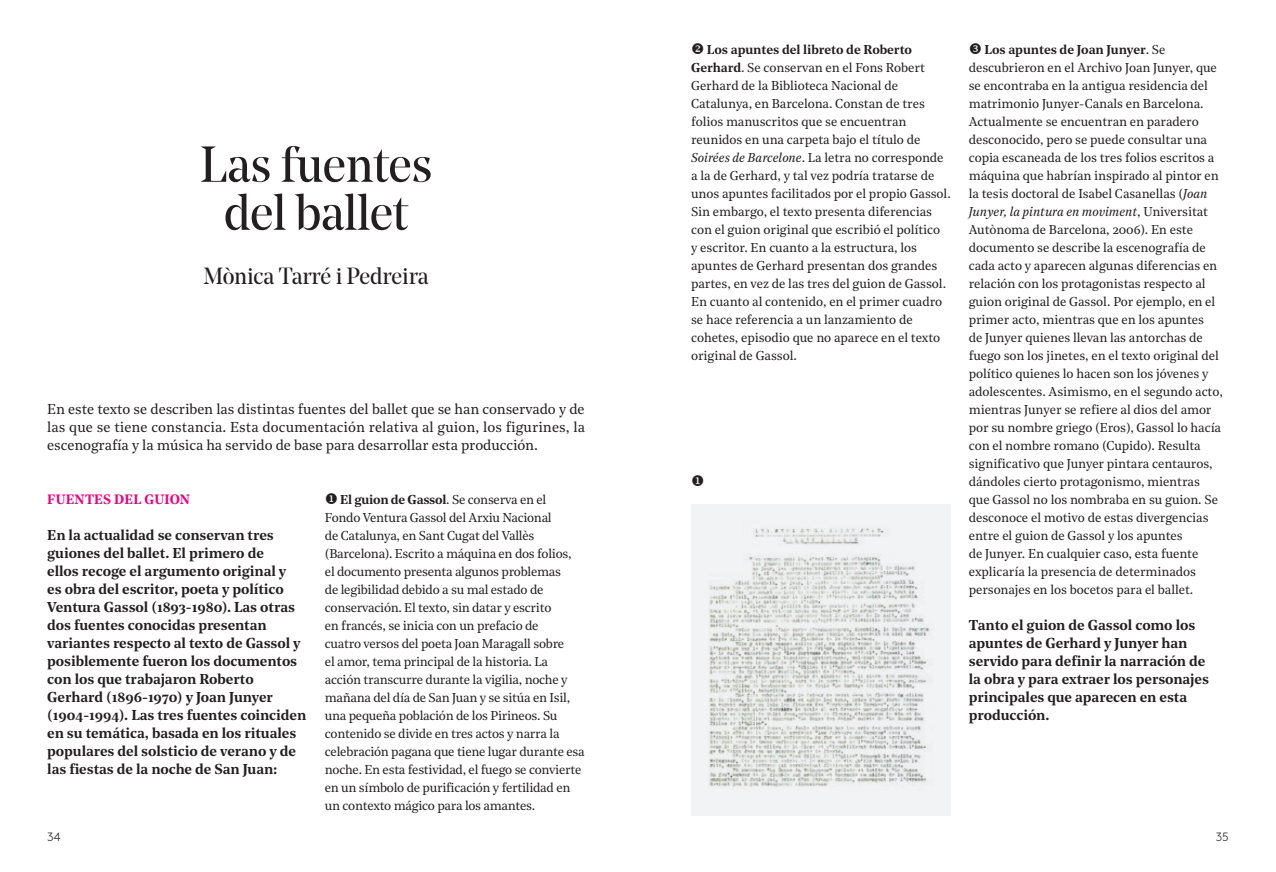
<style>
.page{position:relative;width:1276px;height:872px;background:#fff}
.page>*{position:absolute;margin:0;border:0;box-sizing:border-box;transform-origin:0 0}
.t1{font:50.25px/48px "Noe Display";letter-spacing:-.01em;color:#231f20;text-align:center}
.t2{font:23.25px "Noe Display";letter-spacing:-.01em;color:#231f20}
.t3{font:600 14.25px/18px "Noe Text";letter-spacing:-.005em;color:#231f20}
.t4{font:14.25px/18px "Noe Text";letter-spacing:-.005em;color:#231f20;text-align:justify}
.t5{font:600 13.5px "Noe Text";letter-spacing:.015em;color:#ed0280}
.t6{font:12.75px/18px "Noe Text";letter-spacing:-.005em;color:#231f20}
.t7{font:300 12px "Brown Pro";color:#231f20}
.s1{font-weight:600}
.s2{font-style:italic}
</style>
<div class="page">
<div style="left:691px;top:504px;width:260px;height:311px;background:#f2f3f4"></div>
<img style="left:708px;top:528px;width:222px;height:259px">
<h1 class="t1" style="left:200px;top:140px;width:234px">Las fuentes del ballet</h1>
<h2 class="t2" style="left:203px;top:261px;width:226px">Mònica Tarré i Pedreira</h2>
<p class="t4" style="left:47px;top:399px;width:539px">En este texto se describen las distintas fuentes del ballet que se han conservado y de las que se tiene constancia. Esta documentación relativa al guion, los figurines, la escenografía y la música ha servido de base para desarrollar esta producción.</p>
<p class="t5" style="left:47px;top:489px;width:144px">FUENTES DEL GUION</p>
<p class="t3" style="left:47px;top:525px;width:260px">En la actualidad se conservan tres guiones del ballet. El primero de<br>ellos recoge el argumento original y<br>es obra del escritor, poeta y político Ventura Gassol (1893-1980). Las otras dos fuentes conocidas presentan variantes respecto al texto de Gassol y posiblemente fueron los documentos con los que trabajaron Roberto Gerhard (1896-1970) y Joan Junyer (1904-1994). Las tres fuentes coinciden en su temática, basada en los rituales populares del solsticio de verano y de las fiestas de la noche de San Juan:</p>
<p class="t6" style="left:325px;top:490px;width:261px">◆ <span class="s1">El guion de Gassol</span>. Se conserva en el Fondo Ventura Gassol del Arxiu Nacional<br>de Catalunya, en Sant Cugat del Vallès (Barcelona). Escrito a máquina en dos folios,<br>el documento presenta algunos problemas<br>de legibilidad debido a su mal estado de conservación. El texto, sin datar y escrito<br>en francés, se inicia con un prefacio de<br>cuatro versos del poeta Joan Maragall sobre<br>el amor, tema principal de la historia. La acción transcurre durante la vigilia, noche y mañana del día de San Juan y se sitúa en Isil, una pequeña población de los Pirineos. Su contenido se divide en tres actos y narra la celebración pagana que tiene lugar durante esa noche. En esta festividad, el fuego se convierte en un símbolo de purificación y fertilidad en un contexto mágico para los amantes.</p>
<p class="t6" style="left:691px;top:40px;width:261px">❖ <span class="s1">Los apuntes del libreto de Roberto Gerhard</span>. Se conservan en el Fons Robert Gerhard de la Biblioteca Nacional de Catalunya, en Barcelona. Constan de tres folios manuscritos que se encuentran reunidos en una carpeta bajo el título de <span class="s2">Soirées de Barcelone</span>. La letra no corresponde a la de Gerhard, y tal vez podría tratarse de unos apuntes facilitados por el propio Gassol.<br>Sin embargo, el texto presenta diferencias con el guion original que escribió el político<br>y escritor. En cuanto a la estructura, los apuntes de Gerhard presentan dos grandes partes, en vez de las tres del guion de Gassol.<br>En cuanto al contenido, en el primer cuadro se hace referencia a un lanzamiento de cohetes, episodio que no aparece en el texto original de Gassol.</p>
<p class="t6" style="left:969px;top:40px;width:255px;text-indent:16px"><span class="s1">Los apuntes de Joan Junyer</span>. Se descubrieron en el Archivo Joan Junyer, que se encontraba en la antigua residencia del matrimonio Junyer-Canals en Barcelona.<br>Actualmente se encuentran en paradero desconocido, pero se puede consultar una copia escaneada de los tres folios escritos a máquina que habrían inspirado al pintor en la tesis doctoral de Isabel Casanellas (<span class="s2">Joan Junyer, la pintura en moviment</span>, Universitat Autònoma de Barcelona, 2006). En este documento se describe la escenografía de cada acto y aparecen algunas diferencias en relación con los protagonistas respecto al guion original de Gassol. Por ejemplo, en el primer acto, mientras que en los apuntes<br>de Junyer quienes llevan las antorchas de fuego son los jinetes, en el texto original del político quienes lo hacen son los jóvenes y adolescentes. Asimismo, en el segundo acto, mientras Junyer se refiere al dios del amor por su nombre griego (Eros), Gassol lo hacía con el nombre romano (Cupido). Resulta significativo que Junyer pintara centauros, dándoles cierto protagonismo, mientras que Gassol no los nombraba en su guion. Se desconoce el motivo de estas divergencias entre el guion de Gassol y los apuntes<br>de Junyer. En cualquier caso, esta fuente explicaría la presencia de determinados personajes en los bocetos para el ballet.</p>
<p class="t3" style="left:969px;top:615px;width:242px">Tanto el guion de Gassol como los apuntes de Gerhard y Junyer han servido para definir la narración de la obra y para extraer los personajes principales que aparecen en esta producción.</p>
<p class="t7" style="left:47px;top:827px;width:15px">34</p>
<p class="t7" style="left:1215px;top:827px;width:15px">35</p>
</div>
